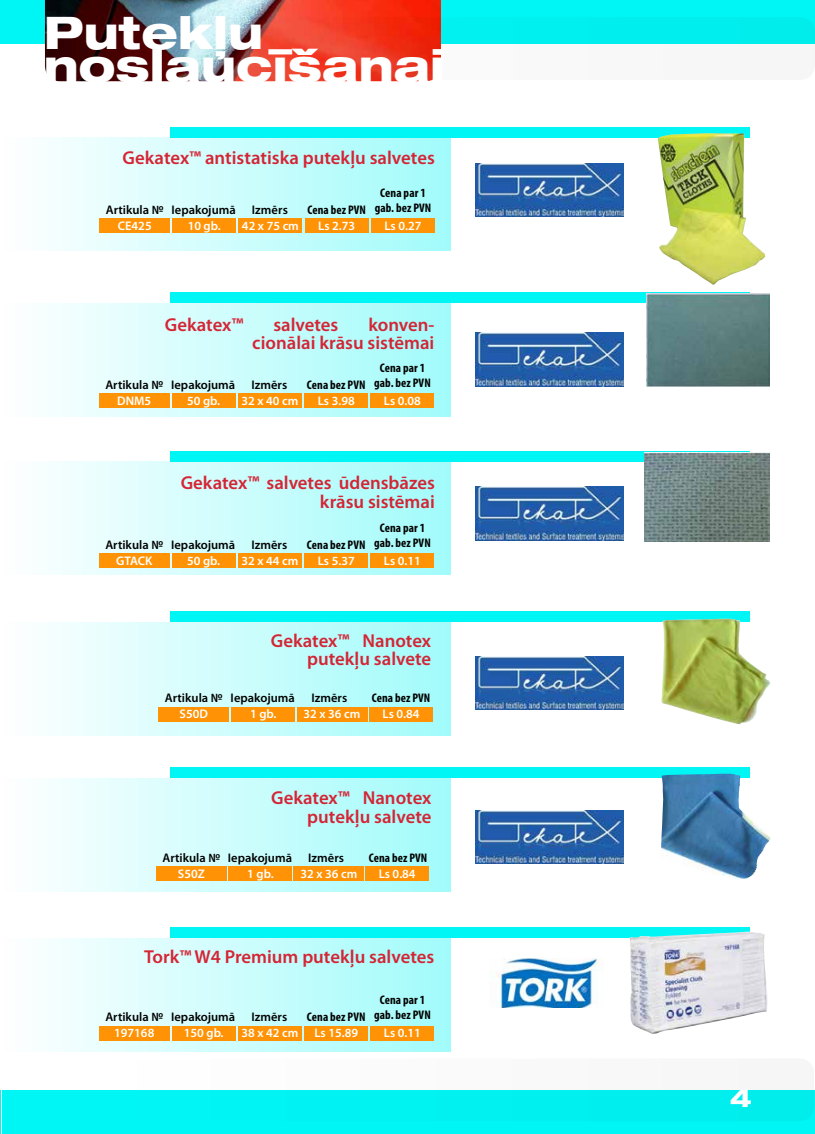
<style>
.page{position:relative;width:815px;height:1134px;background:#fff}
.page>*{position:absolute;margin:0;border:0;box-sizing:border-box;transform-origin:0 0}
.t1{font:800 expanded 45px/32.5px "Helvetica Neue LT Pro";color:#fff}
.t2{font:800 expanded 25px "Helvetica Neue LT Pro";color:#fff}
.t3{font:600 18.75px/18.8px "Myriad Pro";color:#d42535;text-align:right}
.t4{font:600 12.5px "Myriad Pro";color:#fff}
.t5{font:600 12.5px "Myriad Pro";letter-spacing:.005em;color:#000}
.t6{font:700 condensed 12.5px/15px "Myriad Pro";letter-spacing:.005em;color:#000;text-align:center}
</style>
<div class="page">
<div style="left:1px;top:0;width:814px;height:44px;background:#00f6f5"></div>
<img style="left:45px;top:0;width:396px;height:81px">
<hr style="left:0;top:1090px;width:1px;height:43px;background:#00f6f5">
<div style="left:2px;top:1090px;width:813px;height:43px;background:#00f6f5"></div>
<svg style="left:67px;top:17px;width:748px;height:63px"></svg>
<div style="left:171px;top:127px;width:579px;height:10px;background:#00f6f5"></div>
<div style="left:171px;top:292px;width:579px;height:11px;background:#00f6f5"></div>
<div style="left:171px;top:451px;width:579px;height:11px;background:#00f6f5"></div>
<div style="left:171px;top:612px;width:579px;height:10px;background:#00f6f5"></div>
<div style="left:171px;top:767px;width:579px;height:11px;background:#00f6f5"></div>
<div style="left:171px;top:927px;width:579px;height:11px;background:#00f6f5"></div>
<div style="left:2px;top:137px;width:448px;height:114px;background:linear-gradient(to right,#fffefe,#a2fbfb)"></div>
<div style="left:2px;top:303px;width:448px;height:113px;background:linear-gradient(to right,#fffefd,#a4f9f5)"></div>
<div style="left:2px;top:462px;width:448px;height:113px;background:linear-gradient(to right,#fffeff,#a2fbfa)"></div>
<div style="left:2px;top:622px;width:448px;height:114px;background:linear-gradient(to right,#fffefe,#a2fbfb)"></div>
<div style="left:2px;top:778px;width:448px;height:113px;background:linear-gradient(to right,#fffefe,#a4f9f5)"></div>
<div style="left:2px;top:938px;width:448px;height:113px;background:linear-gradient(to right,#fffefd,#a4f9f5)"></div>
<img style="left:646px;top:293px;width:124px;height:94px">
<img style="left:661px;top:619px;width:109px;height:105px">
<img style="left:661px;top:774px;width:109px;height:105px">
<img style="left:658px;top:133px;width:107px;height:152px">
<img style="left:644px;top:452px;width:126px;height:90px">
<img style="left:629px;top:932px;width:139px;height:102px">
<img style="left:476px;top:333px;width:148px;height:53px">
<img style="left:476px;top:163px;width:148px;height:54px">
<img style="left:476px;top:656px;width:148px;height:54px">
<img style="left:476px;top:487px;width:148px;height:53px">
<img style="left:476px;top:810px;width:148px;height:54px">
<img style="left:493px;top:958px;width:107px;height:50px">
<div style="left:172px;top:219px;width:64px;height:14px;background:#ff9305"></div>
<div style="left:239px;top:219px;width:63px;height:14px;background:#ff9305"></div>
<div style="left:100px;top:219px;width:70px;height:14px;background:#ff9305"></div>
<div style="left:172px;top:394px;width:64px;height:14px;background:#ff9305"></div>
<div style="left:238px;top:394px;width:64px;height:14px;background:#ff9305"></div>
<div style="left:99px;top:394px;width:70px;height:14px;background:#ff9305"></div>
<div style="left:172px;top:553px;width:64px;height:15px;background:#ff9305"></div>
<div style="left:238px;top:553px;width:64px;height:15px;background:#ff9305"></div>
<div style="left:99px;top:553px;width:70px;height:15px;background:#ff9305"></div>
<div style="left:172px;top:1026px;width:64px;height:14px;background:#ff9305"></div>
<div style="left:238px;top:1026px;width:64px;height:14px;background:#ff9305"></div>
<div style="left:99px;top:1026px;width:70px;height:14px;background:#ff9305"></div>
<div style="left:159px;top:707px;width:70px;height:14px;background:#ff9305"></div>
<div style="left:231px;top:707px;width:64px;height:14px;background:#ff9305"></div>
<div style="left:156px;top:866px;width:70px;height:14px;background:#ff9305"></div>
<div style="left:229px;top:866px;width:63px;height:14px;background:#ff9305"></div>
<div style="left:305px;top:219px;width:64px;height:14px;background:#ff9305"></div>
<div style="left:371px;top:219px;width:64px;height:14px;background:#ff9305"></div>
<div style="left:304px;top:394px;width:64px;height:14px;background:#ff9305"></div>
<div style="left:371px;top:394px;width:63px;height:14px;background:#ff9305"></div>
<div style="left:304px;top:553px;width:64px;height:15px;background:#ff9305"></div>
<div style="left:371px;top:553px;width:63px;height:15px;background:#ff9305"></div>
<div style="left:304px;top:1026px;width:64px;height:14px;background:#ff9305"></div>
<div style="left:371px;top:1026px;width:63px;height:14px;background:#ff9305"></div>
<div style="left:297px;top:707px;width:70px;height:14px;background:#ff9305"></div>
<div style="left:369px;top:707px;width:64px;height:14px;background:#ff9305"></div>
<div style="left:294px;top:866px;width:70px;height:14px;background:#ff9305"></div>
<div style="left:365px;top:866px;width:64px;height:14px;background:#ff9305"></div>
<h1 class="t1" style="left:44px;top:16px;width:403px">Putekļu noslaucīšanai</h1>
<p class="t3" style="left:123px;top:148px;width:314px">Gekatex™ antistatiska putekļu salvetes</p>
<p class="t5" style="left:106px;top:203px;width:131px">Artikula № Iepakojumā</p>
<p class="t5" style="left:252px;top:203px;width:37px">Izmērs</p>
<p class="t4" style="left:118px;top:219px;width:35px">CE425</p>
<p class="t4" style="left:188px;top:219px;width:35px">10 gb.</p>
<p class="t4" style="left:242px;top:219px;width:58px">42 x 75 cm</p>
<p class="t6" style="left:307px;top:202px;width:60px">Cena bez PVN</p>
<p class="t4" style="left:318px;top:219px;width:39px">Ls 2.73</p>
<p class="t6" style="left:375px;top:185px;width:58px">Cena par 1 gab. bez PVN</p>
<p class="t4" style="left:384px;top:219px;width:39px">Ls 0.27</p>
<p class="t3" style="left:165px;top:315px;width:80px">Gekatex™</p>
<p class="t3" style="left:273px;top:315px;width:67px">salvetes</p>
<p class="t3" style="left:252px;top:315px;width:184px">konven-<br>cionālai krāsu sistēmai</p>
<p class="t5" style="left:105px;top:378px;width:131px">Artikula № Iepakojumā</p>
<p class="t5" style="left:251px;top:378px;width:37px">Izmērs</p>
<p class="t4" style="left:117px;top:394px;width:36px">DNM5</p>
<p class="t4" style="left:187px;top:394px;width:35px">50 gb.</p>
<p class="t4" style="left:241px;top:394px;width:58px">32 x 40 cm</p>
<p class="t6" style="left:307px;top:377px;width:60px">Cena bez PVN</p>
<p class="t4" style="left:318px;top:394px;width:39px">Ls 3.98</p>
<p class="t6" style="left:374px;top:360px;width:58px">Cena par 1 gab. bez PVN</p>
<p class="t4" style="left:384px;top:394px;width:39px">Ls 0.08</p>
<p class="t3" style="left:181px;top:474px;width:256px">Gekatex™ salvetes ūdensbāzes krāsu sistēmai</p>
<p class="t5" style="left:105px;top:537px;width:131px">Artikula № Iepakojumā</p>
<p class="t5" style="left:251px;top:537px;width:37px">Izmērs</p>
<p class="t4" style="left:116px;top:554px;width:38px">GTACK</p>
<p class="t4" style="left:187px;top:554px;width:35px">50 gb.</p>
<p class="t4" style="left:241px;top:554px;width:58px">32 x 44 cm</p>
<p class="t6" style="left:307px;top:537px;width:60px">Cena bez PVN</p>
<p class="t4" style="left:318px;top:554px;width:39px">Ls 5.37</p>
<p class="t6" style="left:374px;top:520px;width:58px">Cena par 1 gab. bez PVN</p>
<p class="t4" style="left:384px;top:554px;width:39px">Ls 0.11</p>
<p class="t3" style="left:271px;top:631px;width:162px">Gekatex™ Nanotex putekļu salvete</p>
<p class="t5" style="left:165px;top:691px;width:59px">Artikula №</p>
<p class="t4" style="left:180px;top:707px;width:30px">S50D</p>
<p class="t5" style="left:231px;top:691px;width:66px">Iepakojumā</p>
<p class="t4" style="left:250px;top:707px;width:28px">1 gb.</p>
<p class="t5" style="left:311px;top:691px;width:37px">Izmērs</p>
<p class="t4" style="left:304px;top:707px;width:58px">32 x 36 cm</p>
<p class="t6" style="left:372px;top:690px;width:60px">Cena bez PVN</p>
<p class="t4" style="left:383px;top:707px;width:39px">Ls 0.84</p>
<p class="t3" style="left:271px;top:788px;width:162px">Gekatex™ Nanotex putekļu salvete</p>
<p class="t5" style="left:162px;top:850px;width:59px">Artikula №</p>
<p class="t4" style="left:178px;top:866px;width:28px">S50Z</p>
<p class="t5" style="left:228px;top:850px;width:66px">Iepakojumā</p>
<p class="t4" style="left:247px;top:866px;width:28px">1 gb.</p>
<p class="t5" style="left:308px;top:850px;width:37px">Izmērs</p>
<p class="t4" style="left:300px;top:866px;width:58px">32 x 36 cm</p>
<p class="t6" style="left:369px;top:850px;width:60px">Cena bez PVN</p>
<p class="t4" style="left:379px;top:866px;width:39px">Ls 0.84</p>
<p class="t3" style="left:144px;top:947px;width:292px">Tork™ W4 Premium putekļu salvetes</p>
<p class="t5" style="left:105px;top:1010px;width:131px">Artikula № Iepakojumā</p>
<p class="t5" style="left:251px;top:1010px;width:37px">Izmērs</p>
<p class="t4" style="left:114px;top:1026px;width:42px">197168</p>
<p class="t4" style="left:184px;top:1026px;width:41px">150 gb.</p>
<p class="t4" style="left:241px;top:1026px;width:58px">38 x 42 cm</p>
<p class="t6" style="left:307px;top:1009px;width:60px">Cena bez PVN</p>
<p class="t4" style="left:314px;top:1026px;width:45px">Ls 15.89</p>
<p class="t6" style="left:374px;top:992px;width:58px">Cena par 1 gab. bez PVN</p>
<p class="t4" style="left:384px;top:1026px;width:39px">Ls 0.11</p>
<h2 class="t2" style="left:730px;top:1082px;width:24px">4</h2>
</div>
